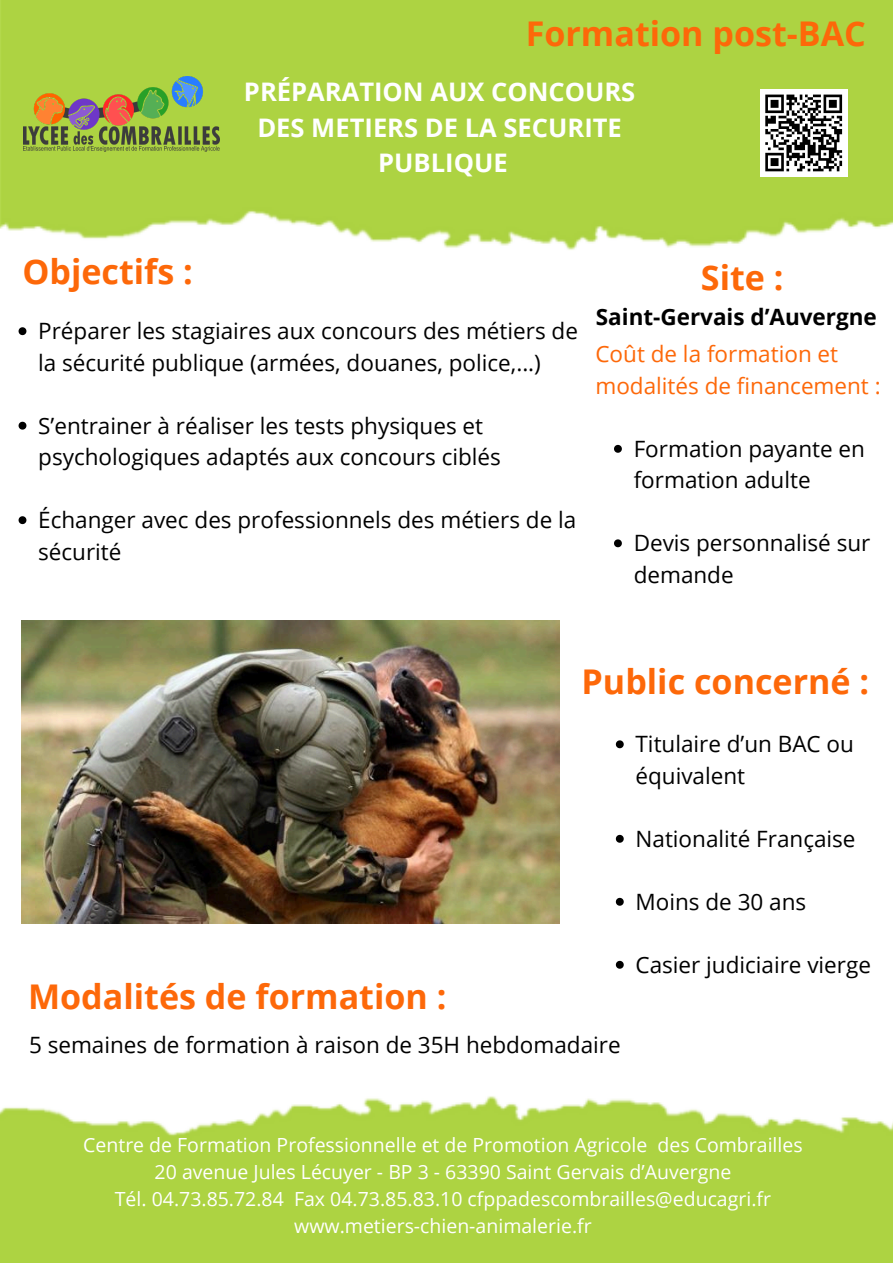
<style>
.page{position:relative;width:893px;height:1263px;background:#fff}
.page>*{position:absolute;margin:0;border:0;box-sizing:border-box;transform-origin:0 0}
.t1{font:700 34.05px "Open Sans";color:#fd6809}
.t2{font:700 25.58px/35.5px "Open Sans";color:#fff;text-align:center}
.t3{font:22.5px/31.5px "Open Sans";color:#000}
.t4{font:22.5px/31.5px "Open Sans";color:#fd6809}
.t5{font:700 22.5px "Open Sans";color:#000}
.t6{font:19.5px "Open Sans";color:#fff}
</style>
<div class="page">
<img style="left:0;top:0;width:893px;height:250px">
<img style="left:0;top:1096px;width:893px;height:167px">
<div style="left:760px;top:89px;width:87px;height:88px;background:#fff"></div>
<svg style="left:765px;top:94px;width:78px;height:78px"></svg>
<img style="left:23px;top:76px;width:196px;height:76px">
<img style="left:22px;top:620px;width:538px;height:303px">
<svg style="left:19px;top:327px;width:7px;height:8px"></svg>
<svg style="left:19px;top:422px;width:7px;height:8px"></svg>
<svg style="left:19px;top:516px;width:7px;height:8px"></svg>
<svg style="left:614px;top:445px;width:8px;height:8px"></svg>
<svg style="left:614px;top:539px;width:8px;height:8px"></svg>
<svg style="left:616px;top:740px;width:8px;height:8px"></svg>
<svg style="left:616px;top:835px;width:8px;height:8px"></svg>
<svg style="left:616px;top:898px;width:8px;height:8px"></svg>
<svg style="left:616px;top:961px;width:8px;height:8px"></svg>
<h1 class="t1" style="left:526px;top:10px;width:342px">Formation post-BAC</h1>
<p class="t2" style="left:244px;top:73px;width:393px">PRÉPARATION AUX CONCOURS<br>DES METIERS DE LA SECURITE<br>PUBLIQUE</p>
<p class="t1" style="left:22px;top:247px;width:172px">Objectifs :</p>
<h2 class="t3" style="left:38px;top:315px;width:541px">Préparer les stagiaires aux concours des métiers de la sécurité publique (armées, douanes, police,...)</h2>
<p class="t3" style="left:38px;top:409px;width:464px">S’entrainer à réaliser les tests physiques et psychologiques adaptés aux concours ciblés</p>
<h1 class="t3" style="left:38px;top:503px;width:539px">Échanger avec des professionnels des métiers de la sécurité</h1>
<h3 class="t1" style="left:701px;top:254px;width:84px">Site :</h3>
<h3 class="t5" style="left:596px;top:301px;width:282px">Saint-Gervais d’Auvergne</h3>
<p class="t4" style="left:595px;top:338px;width:287px">Coût de la formation et modalités de financement :</p>
<p class="t3" style="left:633px;top:432px;width:233px">Formation payante en formation adulte</p>
<p class="t3" style="left:633px;top:527px;width:238px">Devis personnalisé sur demande</p>
<p class="t1" style="left:581px;top:657px;width:289px">Public concerné :</p>
<p class="t3" style="left:635px;top:728px;width:220px">Titulaire d’un BAC ou équivalent</p>
<p class="t3" style="left:635px;top:822px;width:221px">Nationalité Française</p>
<h1 class="t3" style="left:635px;top:885px;width:172px">Moins de 30 ans</h1>
<h1 class="t1" style="left:28px;top:973px;width:420px">Modalités de formation :</h1>
<p class="t3" style="left:29px;top:1028px;width:593px">5 semaines de formation à raison de 35H hebdomadaire</p>
<h4 class="t3" style="left:635px;top:948px;width:237px">Casier judiciaire vierge</h4>
<h4 class="t6" style="left:83px;top:1131px;width:721px">Centre de Formation Professionnelle et de Promotion Agricole des Combrailles</h4>
<p class="t6" style="left:155px;top:1158px;width:578px">20 avenue Jules Lécuyer - BP 3 - 63390 Saint Gervais d’Auvergne</p>
<p class="t6" style="left:115px;top:1185px;width:658px">Tél. 04.73.85.72.84 Fax 04.73.85.83.10 cfppadescombrailles@educagri.fr</p>
<p class="t6" style="left:294px;top:1212px;width:299px">www.metiers-chien-animalerie.fr</p>
</div>
